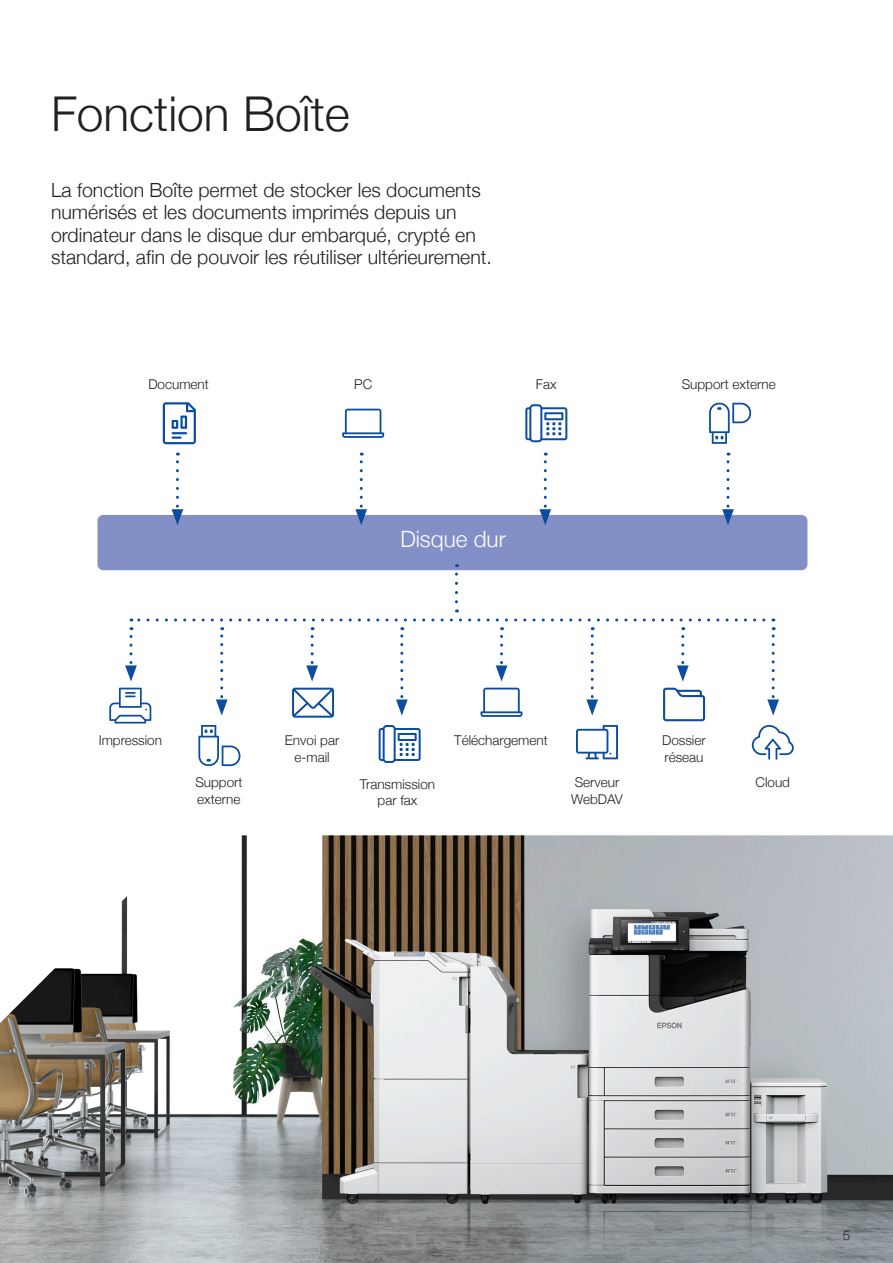
<style>
.page{position:relative;width:893px;height:1263px;background:#fff}
.page>*{position:absolute;margin:0;border:0;box-sizing:border-box;transform-origin:0 0}
.t1{font:300 48px "Helvetica Neue";color:#231f20}
.Sub-Headline{font:300 22.5px "Helvetica Neue";color:#fff}
.t2{font:300 19.5px/22.5px "Helvetica Neue";color:#231f20}
.Sub-Headline-2{font:300 13.5px/16.5px "Helvetica Neue";color:#231f20}
.Body_text_9_11pt_Rig{font:300 13.5px "Helvetica Neue";color:#231f20}
</style>
<div class="page">
<img style="left:0;top:835px;width:893px;height:428px">
<div style="left:97px;top:515px;width:710px;height:55px;background:#838fc7;border-radius:6px"></div>
<svg style="left:342px;top:409px;width:42px;height:29px"></svg>
<svg style="left:709px;top:403px;width:42px;height:41px"></svg>
<svg style="left:525px;top:404px;width:42px;height:38px"></svg>
<svg style="left:163px;top:402px;width:33px;height:42px"></svg>
<svg style="left:131px;top:618px;width:633px;height:3px"></svg>
<svg style="left:109px;top:688px;width:42px;height:35px"></svg>
<svg style="left:198px;top:725px;width:42px;height:41px"></svg>
<svg style="left:379px;top:725px;width:42px;height:38px"></svg>
<svg style="left:292px;top:688px;width:42px;height:30px"></svg>
<svg style="left:576px;top:725px;width:42px;height:34px"></svg>
<svg style="left:480px;top:688px;width:42px;height:29px"></svg>
<svg style="left:663px;top:688px;width:42px;height:33px"></svg>
<svg style="left:752px;top:725px;width:42px;height:35px"></svg>
<svg style="left:539px;top:453px;width:12px;height:72px"></svg>
<svg style="left:172px;top:453px;width:11px;height:72px"></svg>
<svg style="left:722px;top:453px;width:12px;height:72px"></svg>
<svg style="left:767px;top:627px;width:12px;height:88px"></svg>
<svg style="left:586px;top:627px;width:12px;height:88px"></svg>
<svg style="left:396px;top:627px;width:12px;height:88px"></svg>
<svg style="left:216px;top:627px;width:12px;height:88px"></svg>
<svg style="left:677px;top:627px;width:12px;height:54px"></svg>
<svg style="left:496px;top:627px;width:11px;height:54px"></svg>
<svg style="left:306px;top:627px;width:12px;height:54px"></svg>
<svg style="left:125px;top:627px;width:12px;height:54px"></svg>
<svg style="left:355px;top:453px;width:12px;height:72px"></svg>
<svg style="left:436px;top:564px;width:33px;height:38px"></svg>
<p class="t1" style="left:51px;top:76px;width:300px">Fonction Boîte</p>
<p class="t2" style="left:51px;top:177px;width:443px">La fonction Boîte permet de stocker les documents numérisés et les documents imprimés depuis un ordinateur dans le disque dur embarqué, crypté en standard, afin de pouvoir les réutiliser ultérieurement.</p>
<p class="Sub-Headline-2" style="left:148px;top:375px;width:62px">Document</p>
<p class="Sub-Headline-2" style="left:354px;top:375px;width:20px">PC</p>
<p class="Sub-Headline-2" style="left:536px;top:375px;width:22px">Fax</p>
<p class="Sub-Headline-2" style="left:682px;top:375px;width:96px">Support externe</p>
<p class="Sub-Headline" style="left:400px;top:521px;width:107px">Disque dur</p>
<p class="Sub-Headline-2" style="left:99px;top:731px;width:65px">Impression</p>
<p class="Sub-Headline-2" style="left:285px;top:731px;width:56px;text-align:center">Envoi par e-mail</p>
<p class="Sub-Headline-2" style="left:195px;top:773px;width:49px">Support externe</p>
<p class="Sub-Headline-2" style="left:360px;top:774px;width:77px;text-align:center">Transmission par fax</p>
<p class="Sub-Headline-2" style="left:454px;top:731px;width:95px">Téléchargement</p>
<p class="Sub-Headline-2" style="left:662px;top:731px;width:45px">Dossier réseau</p>
<p class="Sub-Headline-2" style="left:571px;top:773px;width:53px">Serveur<br>WebDAV</p>
<p class="Sub-Headline-2" style="left:756px;top:773px;width:36px">Cloud</p>
<p class="Body_text_9_11pt_Rig" style="left:843px;top:1224px;width:9px">5</p>
</div>
